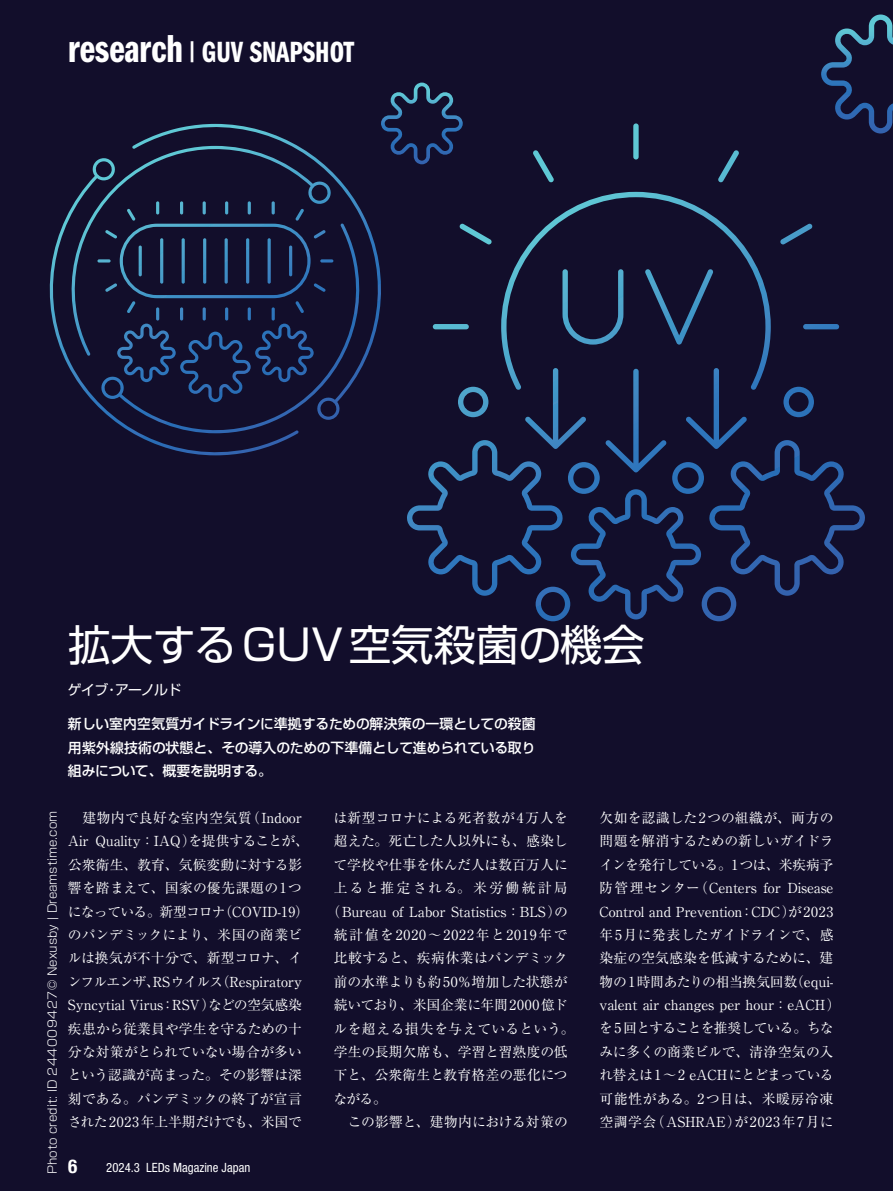
<style>
.page{position:relative;width:893px;height:1191px;background:#120e2b}
.page>*{position:absolute;margin:0;border:0;box-sizing:border-box;transform-origin:0 0}
.t1{font:42.45px "Shin Go Pr 6 N";color:#fff}
.t2{font:30.3px "Franklin Gothic Demi Cmpr";color:#fff}
.t3{font:700 condensed 19.2px "Helvetica Neue";color:#fff}
.t4{font:13.8px/23.4px "Ryumin Pr 6 N";letter-spacing:-.005em;color:#fff}
.t5{font:500 13.8px/23.4px "Shin Go Pr 6 N";letter-spacing:-.025em;color:#fff;text-align:justify}
.t6{font:13.8px "Ryumin Pr 6 N";letter-spacing:.085em;color:#fff}
.t7{font:13.8px "Ryumin Pr 6 N";letter-spacing:.02em;color:#fff}
.t8{font:13.8px "Ryumin Pr 6 N";letter-spacing:.025em;color:#fff}
.t9{font:13.8px "Ryumin Pr 6 N";letter-spacing:.165em;color:#fff}
.t10{font:13.8px "Shin Go Pr 6 N";letter-spacing:-.04em;color:#fff}
.t11{font:condensed 12.75px "Helvetica Neue LT Std";color:#fff}
.t12{font:300 11.7px "Shin Go Pr 6 N";color:#fff}
.s1{font-size:40.35px}
</style>
<div class="page">
<svg style="left:49px;top:123px;width:332px;height:333px"></svg>
<svg style="left:433px;top:123px;width:406px;height:349px"></svg>
<svg style="left:381px;top:83px;width:82px;height:81px"></svg>
<svg style="left:821px;top:15px;width:72px;height:118px"></svg>
<h2 class="t2" style="left:68px;top:36px;width:288px"><span class="s1">research</span> <sup>|</sup> GUV SNAPSHOT</h2>
<h1 class="t1" style="left:68px;top:609px;width:578px">拡大するGUV空気殺菌の機会</h1>
<p class="t10" style="left:68px;top:678px;width:115px">ゲイブ・アーノルド</p>
<p class="t5" style="left:68px;top:711px;width:469px">新しい室内空気質ガイドラインに準拠するための解決策の一環としての殺菌用紫外線技術の状態と、その導入のための下準備として進められている取り組みについて、概要を説明する。</p>
<p class="t12" style="left:43px;top:1174px;width:365px;rotate:-90deg">Photo credit: ID 244009427© Nexusby | Dreamstime.com</p>
<p class="t4" style="left:68px;top:805px;width:243px">　建物内で良好な室内空気質（Indoor<br>Air Quality：IAQ）を提供することが、公衆衛生、教育、気候変動に対する影響を踏まえて、国家の優先課題の1つになっている。新型コロナ（COVID-19）のパンデミックにより、米国の商業ビルは換気が不十分で、新型コロナ、インフルエンザ、RSウイルス（Respiratory<br>Syncytial Virus：RSV）などの空気感染疾患から従業員や学生を守るための十分な対策がとられていない場合が多いという認識が高まった。その影響は深刻である。パンデミックの終了が宣言された2023年上半期だけでも、米国で</p>
<p class="t7" style="left:334px;top:807px;width:236px">は新型コロナによる死者数が4万人を</p>
<p class="t4" style="left:334px;top:828px;width:236px">超えた。死亡した人以外にも、感染し</p>
<p class="t4" style="left:334px;top:852px;width:236px">て学校や仕事を休んだ人は数百万人に</p>
<p class="t9" style="left:334px;top:877px;width:236px">上ると推定される。米労働統計局</p>
<p class="t4" style="left:327px;top:899px;width:243px">（Bureau of Labor Statistics：BLS）の</p>
<p class="t6" style="left:334px;top:924px;width:235px">統計値を2020〜2022年と2019年で</p>
<p class="t4" style="left:334px;top:945px;width:236px">比較すると、疾病休業はパンデミック</p>
<p class="t4" style="left:334px;top:969px;width:235px">前の水準よりも約50%増加した状態が</p>
<p class="t4" style="left:334px;top:992px;width:236px">続いており、米国企業に年間2000億ド</p>
<p class="t8" style="left:334px;top:1017px;width:243px">ルを超える損失を与えているという。</p>
<p class="t4" style="left:334px;top:1039px;width:235px">学生の長期欠席も、学習と習熟度の低</p>
<p class="t4" style="left:334px;top:1062px;width:236px">下と、公衆衛生と教育格差の悪化につ</p>
<p class="t4" style="left:334px;top:1086px;width:55px">ながる。</p>
<p class="t4" style="left:334px;top:1109px;width:236px">　この影響と、建物内における対策の</p>
<h3 class="t3" style="left:68px;top:1150px;width:11px">6</h3>
<p class="t11" style="left:106px;top:1159px;width:145px">2024.3 LEDs Magazine Japan</p>
<p class="t4" style="left:599px;top:805px;width:243px">欠如を認識した2つの組織が、両方の問題を解消するための新しいガイドラインを発行している。1つは、米疾病予防管理センター（Centers for Disease<br>Control and Prevention：CDC）が2023年5月に発表したガイドラインで、感染症の空気感染を低減するために、建物の1時間あたりの相当換気回数（equi&shy;valent air changes per hour：eACH）を 5 回とすることを推奨している。ちなみに多くの商業ビルで、清浄空気の入れ替えは1〜2 eACHにとどまっている可能性がある。2つ目は、米暖房冷凍空調学会（ASHRAE）が2023年7月に</p>
</div>
